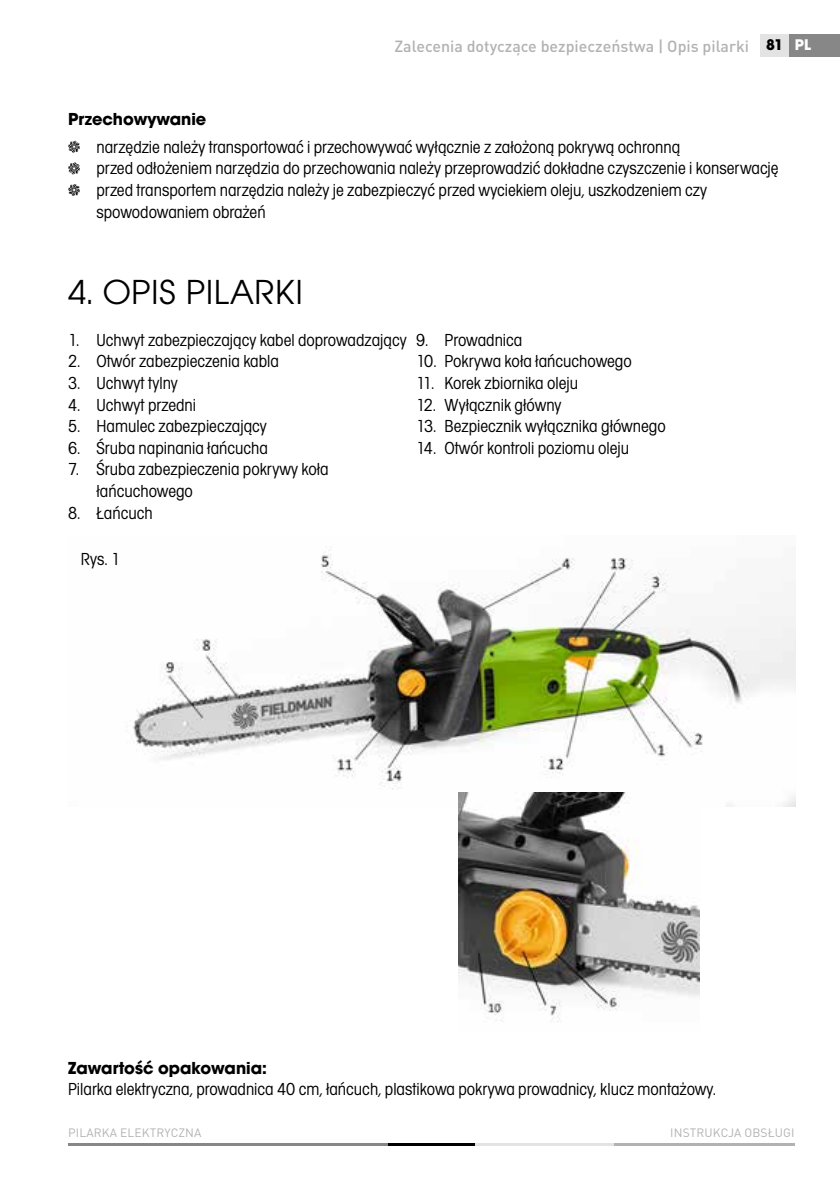
<style>
.page{position:relative;width:840px;height:1191px;background:#fff}
.page>*{position:absolute;margin:0;border:0;box-sizing:border-box;transform-origin:0 0}
.t1{font:36px "Avant Gar Got Itc TOT Boo";letter-spacing:.015em;color:#000}
.t2{font:18px/21.6px "Avant Gar Got Itc TOT Boo Con";color:#000}
.t3{font:700 18px "Avant Gar Got Itc TOT";color:#000}
.t4{font:500 16px "DIN Pro";color:#b3b2b2}
.t5{font:700 16px "Avant Gar Got Itc TOT";color:#fff}
.t6{font:700 16px "Avant Gar Got Itc TOT";color:#000}
.t7{font:12px "DIN Pro";letter-spacing:.01em;color:#b3b2b2}
</style>
<div class="page">
<hr style="left:613px;top:1142px;width:181px;height:3px;background:#b3b2b2">
<hr style="left:474px;top:1142px;width:139px;height:3px;background:#e3e3e3">
<hr style="left:68px;top:1142px;width:319px;height:3px;background:#878787">
<hr style="left:387px;top:1142px;width:87px;height:3px;background:#000">
<div style="left:788px;top:34px;width:51px;height:23px;background:#878787"></div>
<div style="left:760px;top:34px;width:28px;height:23px;background:#e3e3e3"></div>
<svg style="left:68px;top:141px;width:12px;height:12px"></svg>
<svg style="left:68px;top:162px;width:12px;height:12px"></svg>
<svg style="left:68px;top:184px;width:12px;height:12px"></svg>
<img style="left:133px;top:547px;width:661px;height:259px">
<img style="left:458px;top:792px;width:241px;height:230px">
<p class="t4" style="left:394px;top:35px;width:356px">Zalecenia dotyczące bezpieczeństwa | Opis pilarki</p>
<p class="t6" style="left:765px;top:35px;width:18px">81</p>
<p class="t5" style="left:794px;top:35px;width:18px">PL</p>
<p class="t3" style="left:68px;top:108px;width:140px">Przechowywanie</p>
<p class="t2" style="left:96px;top:136px;width:683px">narzędzie należy transportować i przechowywać wyłącznie z założoną pokrywą ochronną<br>przed odłożeniem narzędzia do przechowania należy przeprowadzić dokładne czyszczenie i konserwację przed transportem narzędzia należy je zabezpieczyć przed wyciekiem oleju, uszkodzeniem czy spowodowaniem obrażeń</p>
<h1 class="t1" style="left:68px;top:271px;width:236px">4. OPIS PILARKI</h1>
<p class="t2" style="left:68px;top:329px;width:340px">1. Uchwyt zabezpieczający kabel doprowadzający</p>
<p class="t2" style="left:68px;top:351px;width:212px">2. Otwór zabezpieczenia kabla</p>
<p class="t2" style="left:68px;top:372px;width:111px">3. Uchwyt tylny</p>
<p class="t2" style="left:68px;top:394px;width:129px">4. Uchwyt przedni</p>
<p class="t2" style="left:68px;top:415px;width:200px">5. Hamulec zabezpieczający</p>
<p class="t2" style="left:68px;top:437px;width:201px">6. Śruba napinania łańcucha</p>
<p class="t2" style="left:96px;top:459px;width:233px;text-indent:-28px">7. Śruba zabezpieczenia pokrywy koła łańcuchowego</p>
<p class="t2" style="left:68px;top:502px;width:86px">8. Łańcuch</p>
<p class="t2" style="left:416px;top:329px;width:108px">9. Prowadnica</p>
<p class="t2" style="left:416px;top:351px;width:217px">10. Pokrywa koła łańcuchowego</p>
<p class="t2" style="left:416px;top:372px;width:163px">11. Korek zbiornika oleju</p>
<p class="t2" style="left:416px;top:394px;width:147px">12. Wyłącznik główny</p>
<p class="t2" style="left:416px;top:415px;width:251px">13. Bezpiecznik wyłącznika głównego</p>
<p class="t2" style="left:416px;top:437px;width:214px">14. Otwór kontroli poziomu oleju</p>
<p class="t2" style="left:81px;top:548px;width:41px">Rys. 1</p>
<p class="t3" style="left:68px;top:1056px;width:200px">Zawartość opakowania:</p>
<p class="t2" style="left:68px;top:1078px;width:649px">Pilarka elektryczna, prowadnica 40 cm, łańcuch, plastikowa pokrywa prowadnicy, klucz montażowy.</p>
<p class="t7" style="left:68px;top:1124px;width:135px">PILARKA ELEKTRYCZNA</p>
<p class="t7" style="left:669px;top:1124px;width:126px">INSTRUKCJA OBSŁUGI</p>
</div>
